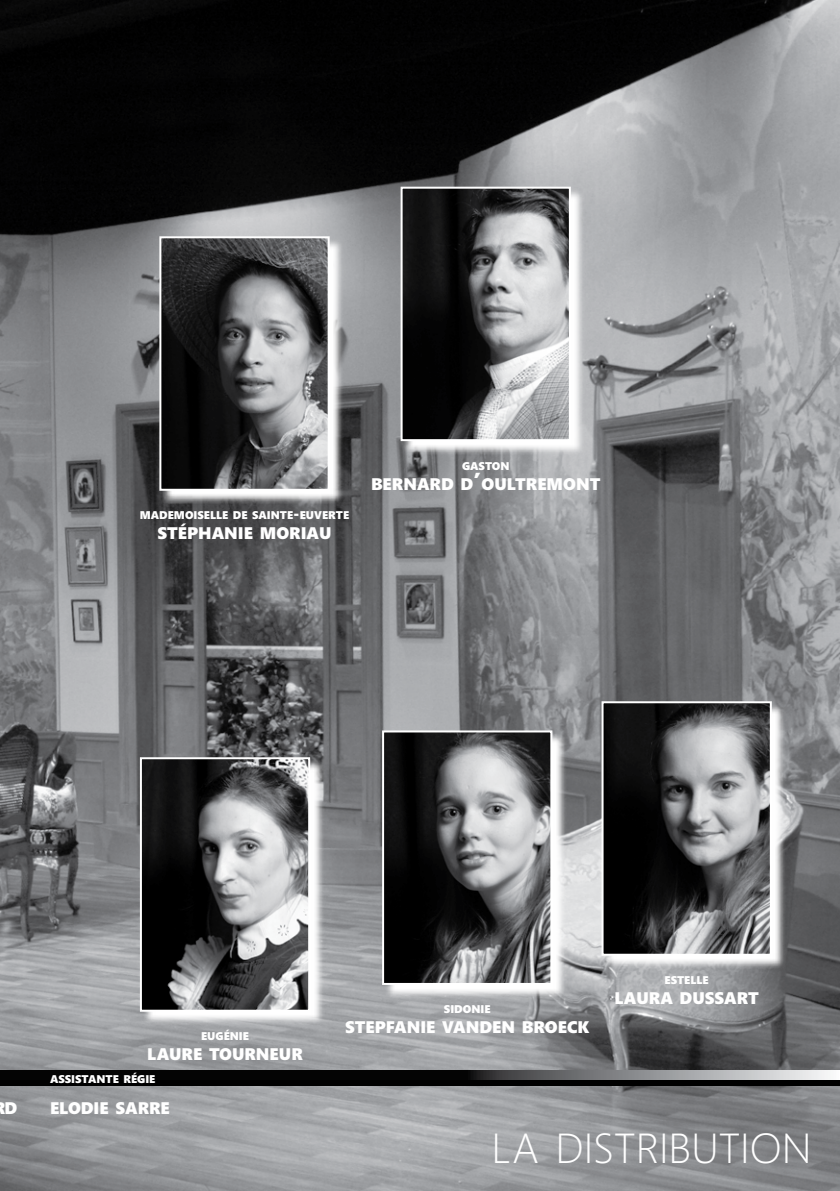
<style>
.page{position:relative;width:840px;height:1191px;background:#fff}
.page>*{position:absolute;margin:0;border:0;box-sizing:border-box;transform-origin:0 0}
.t1{font:300 42px "Segoe";color:#fff}
.t2{font:900 16.8px "Segoe";color:#fff}
.t3{font:900 11.2px "Segoe";color:#fff}
.s1{font-size:16px}
.s2{font-size:24px}
</style>
<div class="page">
<img style="left:0;top:0;width:839px;height:1191px">
<svg style="left:0;top:1071px;width:839px;height:9px;background:#434344"></svg>
<div style="left:0;top:1080px;width:839px;height:6px;background:#000"></div>
<svg style="left:402px;top:188px;width:191px;height:275px"></svg>
<img style="left:403px;top:190px;width:164px;height:248px">
<div style="left:400px;top:187px;width:170px;height:254px;border:2px solid #fff"></div>
<svg style="left:383px;top:732px;width:191px;height:274px"></svg>
<img style="left:385px;top:733px;width:164px;height:249px">
<div style="left:382px;top:730px;width:170px;height:255px;border:2px solid #fff"></div>
<svg style="left:603px;top:703px;width:190px;height:274px"></svg>
<img style="left:604px;top:704px;width:164px;height:248px">
<div style="left:601px;top:701px;width:170px;height:254px;border:2px solid #fff"></div>
<svg style="left:161px;top:238px;width:191px;height:274px"></svg>
<img style="left:162px;top:239px;width:164px;height:249px">
<div style="left:159px;top:236px;width:170px;height:255px;border:2px solid #fff"></div>
<svg style="left:142px;top:759px;width:190px;height:274px"></svg>
<img style="left:143px;top:760px;width:164px;height:248px">
<div style="left:140px;top:757px;width:170px;height:254px;border:2px solid #fff"></div>
<p class="t3" style="left:140px;top:507px;width:211px">MADEMOISELLE DE SAINTE<span class="s1">-</span>EUVERTE</p>
<p class="t2" style="left:157px;top:521px;width:175px">STÉPHANIE MORIAU</p>
<p class="t3" style="left:462px;top:458px;width:49px">GASTON</p>
<p class="t2" style="left:371px;top:472px;width:231px">BERNARD D<span class="s2">’</span>OULTREMONT</p>
<p class="t3" style="left:201px;top:1028px;width:49px">EUGÉNIE</p>
<p class="t2" style="left:147px;top:1042px;width:157px">LAURE TOURNEUR</p>
<p class="t3" style="left:50px;top:1070px;width:107px">ASSISTANTE RÉGIE</p>
<p class="t2" style="left:5px;top:1096px;width:14px">D</p>
<p class="t2" style="left:50px;top:1096px;width:121px">ELODIE SARRE</p>
<p class="t3" style="left:443px;top:1001px;width:48px">SIDONIE</p>
<p class="t2" style="left:345px;top:1015px;width:245px">STEPFANIE VANDEN BROECK</p>
<p class="t3" style="left:664px;top:972px;width:46px">ESTELLE</p>
<p class="t2" style="left:614px;top:986px;width:146px">LAURA DUSSART</p>
<h1 class="t1" style="left:491px;top:1119px;width:321px">LA DISTRIBUTION</h1>
</div>
